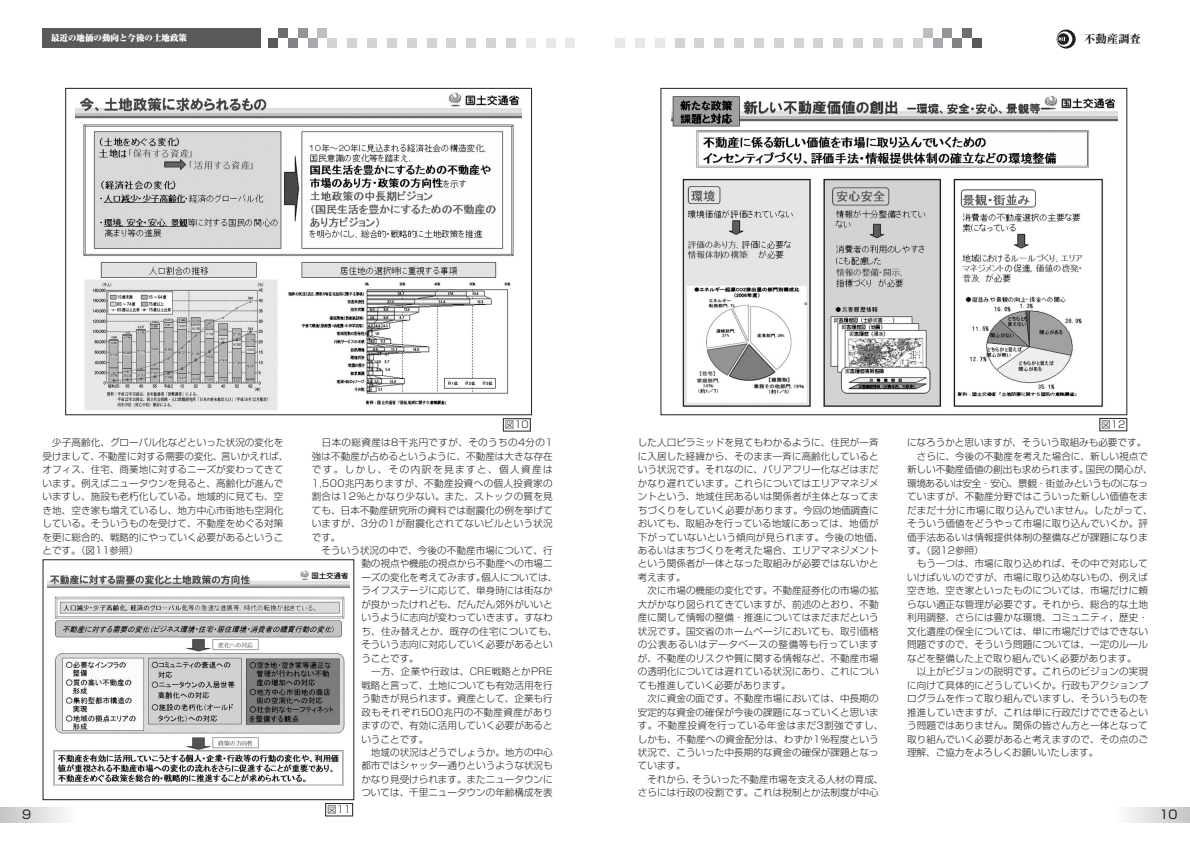
<style>
.page{position:relative;width:1190px;height:841px;background:#fff}
.page>*{position:absolute;margin:0;border:0;box-sizing:border-box;transform-origin:0 0}
.t1{font:12px "Shin Go";color:#231f20}
.t2{font:800 11.3px "Ryumin";color:#231f20}
.t3{font:300 9.6px/13.5px "Shin Go";letter-spacing:.005em;color:#231f20}
.t4{font:300 9.6px "Shin Go";letter-spacing:-.035em;color:#231f20}
.t5{font:300 9.6px "Shin Go";letter-spacing:.03em;color:#231f20}
.t6{font:900 8.5px "Ryumin";color:#fff}
</style>
<div class="page">
<img style="left:48px;top:571px;width:302px;height:215px">
<div style="left:43px;top:559px;width:311px;height:241px;border:1px solid #231f20"></div>
<div style="left:325px;top:803px;width:28px;height:13px;border:1px solid #231f20"></div>
<img style="left:76px;top:92px;width:446px;height:318px">
<div style="left:65px;top:88px;width:467px;height:327px;border:1px solid #231f20"></div>
<div style="left:503px;top:419px;width:28px;height:12px;border:1px solid #231f20"></div>
<div style="left:43px;top:28px;width:218px;height:20px;background:#58595b"></div>
<div style="left:347px;top:38px;width:10px;height:10px;background:#d1d3d4"></div>
<svg style="left:1057px;top:30px;width:19px;height:19px"></svg>
<svg style="left:1057px;top:31px;width:15px;height:16px"></svg>
<svg style="left:1057px;top:33px;width:12px;height:12px"></svg>
<svg style="left:1059px;top:38px;width:6px;height:3px"></svg>
<div style="left:268px;top:38px;width:10px;height:10px;background:#58595b"></div>
<div style="left:278px;top:28px;width:10px;height:10px;background:#6c6e70"></div>
<div style="left:288px;top:38px;width:10px;height:10px;background:#808285"></div>
<div style="left:298px;top:28px;width:10px;height:10px;background:#939598"></div>
<div style="left:308px;top:38px;width:9px;height:10px;background:#a7a9ac"></div>
<div style="left:317px;top:28px;width:10px;height:10px;background:#bcbec0"></div>
<div style="left:327px;top:38px;width:10px;height:10px;background:#d1d3d4"></div>
<div style="left:893px;top:38px;width:10px;height:10px;background:#d1d3d4"></div>
<div style="left:913px;top:38px;width:10px;height:10px;background:#d1d3d4"></div>
<div style="left:923px;top:28px;width:10px;height:10px;background:#bcbec0"></div>
<div style="left:933px;top:38px;width:10px;height:10px;background:#a7a9ac"></div>
<div style="left:943px;top:28px;width:9px;height:10px;background:#939598"></div>
<div style="left:952px;top:38px;width:10px;height:10px;background:#808285"></div>
<div style="left:962px;top:28px;width:10px;height:10px;background:#6c6e70"></div>
<div style="left:972px;top:38px;width:10px;height:10px;background:#58595b"></div>
<div style="left:367px;top:38px;width:10px;height:10px;background:#d1d3d4"></div>
<div style="left:387px;top:38px;width:10px;height:10px;background:#d1d3d4"></div>
<div style="left:407px;top:38px;width:10px;height:10px;background:#d1d3d4"></div>
<div style="left:427px;top:38px;width:10px;height:10px;background:#d1d3d4"></div>
<div style="left:446px;top:38px;width:10px;height:10px;background:#d1d3d4"></div>
<div style="left:466px;top:38px;width:10px;height:10px;background:#d1d3d4"></div>
<div style="left:486px;top:38px;width:10px;height:10px;background:#d1d3d4"></div>
<div style="left:506px;top:38px;width:10px;height:10px;background:#d1d3d4"></div>
<div style="left:526px;top:38px;width:10px;height:10px;background:#e7e8e8"></div>
<div style="left:546px;top:38px;width:10px;height:10px;background:#e7e8e8"></div>
<div style="left:566px;top:38px;width:9px;height:10px;background:#e7e8e8"></div>
<div style="left:873px;top:38px;width:10px;height:10px;background:#d1d3d4"></div>
<div style="left:853px;top:38px;width:10px;height:10px;background:#d1d3d4"></div>
<div style="left:833px;top:38px;width:10px;height:10px;background:#d1d3d4"></div>
<div style="left:814px;top:38px;width:9px;height:10px;background:#d1d3d4"></div>
<div style="left:794px;top:38px;width:10px;height:10px;background:#d1d3d4"></div>
<div style="left:774px;top:38px;width:10px;height:10px;background:#d1d3d4"></div>
<div style="left:754px;top:38px;width:10px;height:10px;background:#d1d3d4"></div>
<div style="left:734px;top:38px;width:10px;height:10px;background:#d1d3d4"></div>
<div style="left:714px;top:38px;width:10px;height:10px;background:#d1d3d4"></div>
<div style="left:694px;top:38px;width:10px;height:10px;background:#d1d3d4"></div>
<div style="left:675px;top:38px;width:10px;height:10px;background:#d1d3d4"></div>
<div style="left:655px;top:38px;width:10px;height:10px;background:#e7e8e8"></div>
<div style="left:635px;top:38px;width:10px;height:10px;background:#e7e8e8"></div>
<div style="left:615px;top:38px;width:10px;height:10px;background:#e7e8e8"></div>
<svg style="left:1127px;top:808px;width:63px;height:14px"></svg>
<svg style="left:0;top:808px;width:65px;height:14px"></svg>
<img style="left:671px;top:95px;width:446px;height:312px">
<div style="left:1100px;top:418px;width:27px;height:13px;border:1px solid #231f20"></div>
<p class="t6" style="left:51px;top:35px;width:138px">最近の地価の動向と今後の土地政策</p>
<p class="t2" style="left:1084px;top:35px;width:58px">不動産調査</p>
<p class="t3" style="left:505px;top:419px;width:26px">図10</p>
<p class="t3" style="left:43px;top:437px;width:247px;text-indent:10px">少子高齢化、グローバル化などといった状況の変化を受けまして、不動産に対する需要の変化、言いかえれば、オフィス、住宅、商業地に対するニーズが変わってきています。例えばニュータウンを見ると、高齢化が進んでいますし、施設も老朽化している。地域的に見ても、空き地、空き家も増えているし、地方中心市街地も空洞化している。そういうものを受けて、不動産をめぐる対策を更に総合的、戦略的にやっていく必要があるということです。（図11参照）</p>
<p class="t3" style="left:312px;top:437px;width:242px;text-align:justify;text-indent:10px">日本の総資産は8千兆円ですが、そのうちの4分の1強は不動産が占めるというように、不動産は大きな存在です。しかし、その内訳を見ますと、個人資産は1,500兆円ありますが、不動産投資への個人投資家の割合は12％とかなり少ない。また、ストックの質を見ても、日本不動産研究所の資料では耐震化の例を挙げていますが、3分の1が耐震化されてないビルという状況です。</p>
<p class="t3" style="left:361px;top:545px;width:198px;text-indent:-40px">そういう状況の中で、今後の不動産市場について、行動の視点や機能の視点から不動産への市場ニーズの変化を考えてみます。個人については、ライフステージに応じて、単身時には街なかが良かったけれども、だんだん郊外がいいというように志向が変わっていきます。すなわち、住み替えとか、既存の住宅についても、そういう志向に対応していく必要があるということです。</p>
<p class="t3" style="left:361px;top:666px;width:193px;text-align:justify;text-indent:10px">一方、企業や行政は、CRE戦略とかPRE戦略と言って、土地についても有効活用を行う動きが見られます。資産として、企業も行政もそれぞれ500兆円の不動産資産がありますので、有効に活用していく必要があるということです。</p>
<p class="t3" style="left:361px;top:747px;width:193px;text-align:justify;text-indent:10px">地域の状況はどうでしょうか。地方の中心都市ではシャッター通りというような状況もかなり見受けられます。またニュータウンについては、千里ニュータウンの年齢構成を表</p>
<p class="t3" style="left:638px;top:437px;width:247px">した人口ピラミッドを見てもわかるように、住民が一斉に入居した経緯から、そのまま一斉に高齢化しているという状況です。それなのに、バリアフリー化などはまだかなり遅れています。これらについてはエリアマネジメントという、地域住民あるいは関係者が主体となってまちづくりをしていく必要があります。今回の地価調査においても、取組みを行っている地域にあっては、地価が下がっていないという傾向が見られます。今後の地価、あるいはまちづくりを考えた場合、エリアマネジメントという関係者が一体となった取組みが必要ではないかと考えます。</p>
<p class="t3" style="left:638px;top:585px;width:242px;text-align:justify;text-indent:10px">次に市場の機能の変化です。不動産証券化の市場の拡大がかなり図られてきていますが、前述のとおり、不動産に関して情報の整備・推進についてはまだまだという状況です。国交省のホームページにおいても、取引価格の公表あるいはデータベースの整備等も行っていますが、不動産のリスクや質に関する情報など、不動産市場の透明化については遅れている状況にあり、これについても推進していく必要があります。</p>
<p class="t3" style="left:638px;top:693px;width:247px;text-indent:10px">次に資金の面です。不動産市場においては、中長期の安定的な資金の確保が今後の課題になっていくと思います。不動産投資を行っている年金はまだ3割強ですし、しかも、不動産への資金配分は、わずか1％程度という状況で、こういった中長期的な資金の確保が課題となっています。</p>
<p class="t3" style="left:638px;top:774px;width:247px;text-indent:10px">それから、そういった不動産市場を支える人材の育成、さらには行政の役割です。これは税制とか法制度が中心</p>
<p class="t3" style="left:1101px;top:419px;width:26px">図12</p>
<p class="t3" style="left:907px;top:437px;width:241px">になろうかと思いますが、そういう取組みも必要です。</p>
<p class="t3" style="left:917px;top:451px;width:233px">さらに、今後の不動産を考えた場合に、新しい視点で</p>
<p class="t3" style="left:907px;top:464px;width:247px">新しい不動産価値の創出も求められます。国民の関心が、</p>
<p class="t4" style="left:907px;top:479px;width:242px">環境あるいは安全・安心、景観・街並みというものになっ</p>
<p class="t3" style="left:907px;top:491px;width:242px">ていますが、不動産分野ではこういった新しい価値をま</p>
<p class="t5" style="left:907px;top:506px;width:247px">だまだ十分に市場に取り込んでいません。したがって、</p>
<p class="t3" style="left:907px;top:518px;width:242px">そういう価値をどうやって市場に取り込んでいくか。評</p>
<p class="t3" style="left:907px;top:531px;width:242px">価手法あるいは情報提供体制の整備などが課題になりま</p>
<p class="t3" style="left:907px;top:545px;width:78px">す。（図12参照）</p>
<p class="t3" style="left:917px;top:558px;width:233px">もう一つは、市場に取り込めれば、その中で対応して</p>
<p class="t3" style="left:907px;top:572px;width:242px">いけばいいのですが、市場に取り込めないもの、例えば</p>
<p class="t3" style="left:907px;top:585px;width:242px">空き地、空き家といったものについては、市場だけに頼</p>
<p class="t3" style="left:907px;top:599px;width:242px">らない適正な管理が必要です。それから、総合的な土地</p>
<p class="t3" style="left:907px;top:612px;width:242px">利用調整、さらには豊かな環境、コミュニティ、歴史・</p>
<p class="t3" style="left:907px;top:626px;width:242px">文化遺産の保全については、単に市場だけではできない</p>
<p class="t3" style="left:907px;top:639px;width:242px">問題ですので、そういう問題については、一定のルール</p>
<p class="t3" style="left:907px;top:653px;width:231px">などを整備した上で取り組んでいく必要があります。</p>
<p class="t3" style="left:917px;top:666px;width:233px">以上がビジョンの説明です。これらのビジョンの実現</p>
<p class="t3" style="left:907px;top:680px;width:242px">に向けて具体的にどうしていくか。行政もアクションプ</p>
<p class="t3" style="left:907px;top:693px;width:242px">ログラムを作って取り組んでいますし、そういうものを</p>
<p class="t3" style="left:907px;top:707px;width:242px">推進していきますが、これは単に行政だけでできるとい</p>
<p class="t3" style="left:907px;top:720px;width:242px">う問題ではありません。関係の皆さん方と一体となって</p>
<p class="t3" style="left:907px;top:733px;width:242px">取り組んでいく必要があると考えますので、その点のご</p>
<p class="t3" style="left:907px;top:747px;width:193px">理解、ご協力をよろしくお願いいたします。</p>
<p class="t3" style="left:327px;top:804px;width:26px">図11</p>
<p class="t1" style="left:22px;top:810px;width:11px">9</p>
<p class="t1" style="left:1159px;top:810px;width:20px">10</p>
</div>
